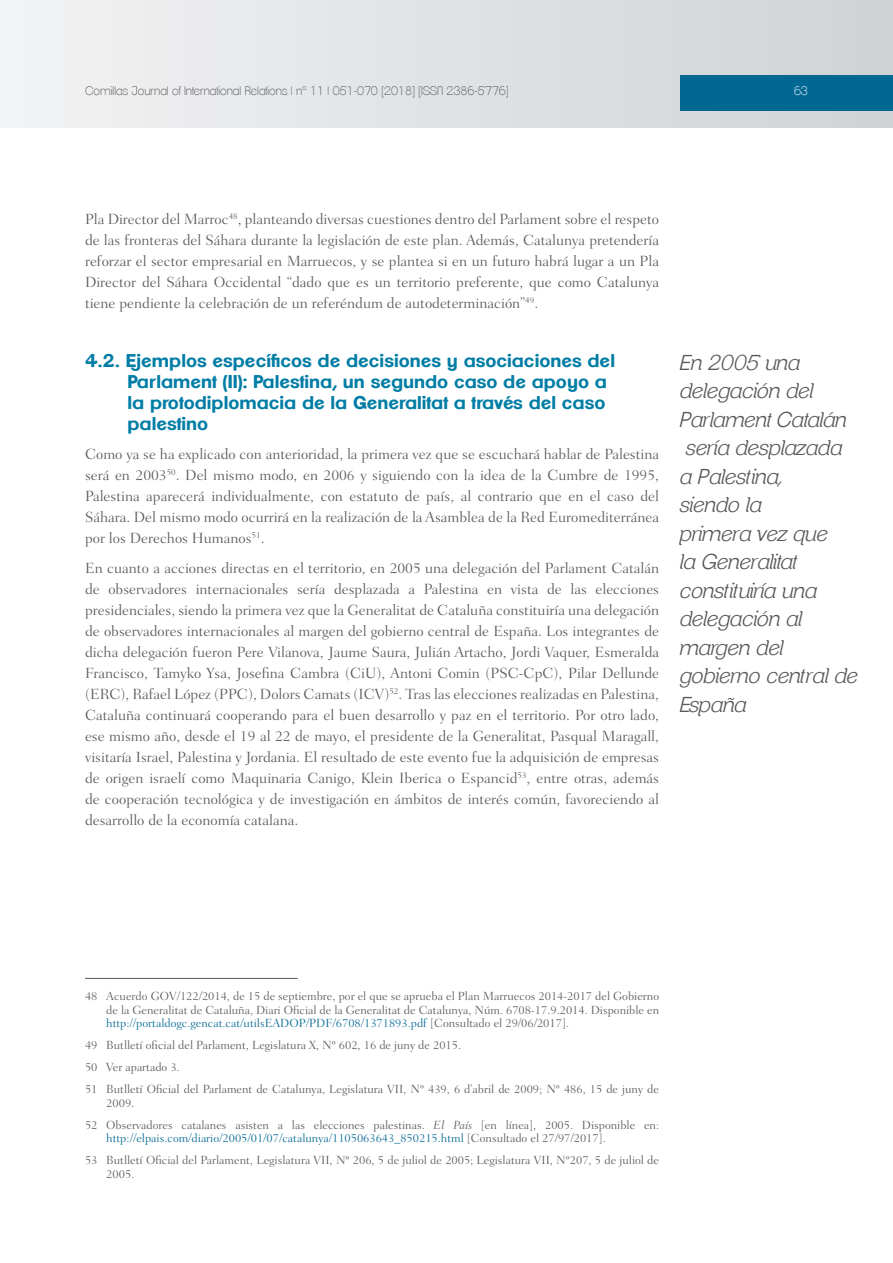
<style>
.page{position:relative;width:893px;height:1263px;background:#fff}
.page>*{position:absolute;margin:0;border:0;box-sizing:border-box;transform-origin:0 0}
.t1{font:italic 300 21px/28.5px "Clemente P Daf";color:#57585a}
.t2{font:700 18px/21px "Clemente P Dam";color:#007da5}
.t3{font:300 15px/21px "Fairfield LH";color:#57585a;text-align:justify}
.t4{font:300 12px/22px "Fairfield LH";color:#57585a}
.t5{font:200 12px "Clemente P Dac";color:#57585a}
.t6{font:200 12px "Clemente P Dac";color:#fff}
.s1{color:#006893}
.s2{font-style:italic}
</style>
<div class="page">
<div style="left:0;top:0;width:893px;height:128px;background:linear-gradient(to right,#f2f3f4,#d0d2d4)"></div>
<div style="left:680px;top:75px;width:213px;height:36px;background:#006893"></div>
<hr style="left:85px;top:978px;width:213px;height:1px;background:#57585a">
<p class="t5" style="left:85px;top:83px;width:425px">Comillas Journal of International Relations | nº 11 | 051-070 [2018] [ISSN 2386-5776]</p>
<p class="t6" style="left:794px;top:83px;width:15px">63</p>
<p class="t3" style="left:85px;top:208px;width:576px">Pla Director del Marroc<sup>48</sup>, planteando diversas cuestiones dentro del Parlament sobre el respeto de las fronteras del Sáhara durante la legislación de este plan. Además, Catalunya pretendería reforzar el sector empresarial en Marruecos, y se plantea si en un futuro habrá lugar a un Pla Director del Sáhara Occidental “dado que es un territorio preferente, que como Catalunya tiene pendiente la celebración de un referéndum de autodeterminación”<sup>49</sup>.</p>
<p class="t2" style="left:128px;top:350px;width:489px;text-indent:-43px">4.2. Ejemplos específicos de decisiones y asociaciones del Parlament (II): Palestina, un segundo caso de apoyo a la protodiplomacia de la Generalitat a través del caso palestino</p>
<p class="t3" style="left:85px;top:444px;width:576px">Como ya se ha explicado con anterioridad, la primera vez que se escuchará hablar de Palestina será en 2003<sup>50</sup>. Del mismo modo, en 2006 y siguiendo con la idea de la Cumbre de 1995, Palestina aparecerá individualmente, con estatuto de país, al contrario que en el caso del Sáhara. Del mismo modo ocurrirá en la realización de la Asamblea de la Red Euromediterránea por los Derechos Humanos<sup>51</sup>.</p>
<p class="t3" style="left:85px;top:557px;width:576px">En cuanto a acciones directas en el territorio, en 2005 una delegación del Parlament Catalán de observadores internacionales sería desplazada a Palestina en vista de las elecciones presidenciales, siendo la primera vez que la Generalitat de Cataluña constituiría una delegación de observadores internacionales al margen del gobierno central de España. Los integrantes de dicha delegación fueron Pere Vilanova, Jaume Saura, Julián Artacho, Jordi Vaquer, Esmeralda Francisco, Tamyko Ysa, Josefina Cambra (CiU), Antoni Comin (PSC-CpC), Pilar Dellunde (ERC), Rafael López (PPC), Dolors Camats (ICV)<sup>52</sup>. Tras las elecciones realizadas en Palestina, Cataluña continuará cooperando para el buen desarrollo y paz en el territorio. Por otro lado, ese mismo año, desde el 19 al 22 de mayo, el presidente de la Generalitat, Pasqual Maragall, visitaría Israel, Palestina y Jordania. El resultado de este evento fue la adquisición de empresas de origen israelí como Maquinaria Canigo, Klein Iberica o Espancid<sup>53</sup>, entre otras, además de cooperación tecnológica y de investigación en ámbitos de interés común, favoreciendo al desarrollo de la economía catalana.</p>
<h1 class="t1" style="left:680px;top:348px;width:180px">En 2005 una delegación del<br>Parlament Catalán sería desplazada<br>a Palestina,<br>siendo la<br>primera vez que<br>la Generalitat constituiría una delegación al margen del gobierno central de<br>España</h1>
<p class="t4" style="left:106px;top:990px;width:554px;line-height:13.5px;text-align:justify;text-indent:-21px">48 Acuerdo GOV/122/2014, de 15 de septiembre, por el que se aprueba el Plan Marruecos 2014-2017 del Gobierno de la Generalitat de Cataluña, Diari Oficial de la Generalitat de Catalunya, Núm. 6708-17.9.2014. Disponible en <span class="s1">http://portaldogc.gencat.cat/utilsEADOP/PDF/6708/1371893.pdf</span> [Consultado el 29/06/2017].</p>
<p class="t4" style="left:85px;top:1034px;width:575px">49 Butlletí oficial del Parlament, Legislatura X, Nº 602, 16 de juny de 2015.<br>50 Ver apartado 3.<br>51 Butlletí Oficial del Parlament de Catalunya, Legislatura VII, Nº 439, 6 d’abril de 2009; Nº 486, 15 de juny de</p>
<p class="t4" style="left:85px;top:1092px;width:576px;text-indent:21px">2009.<br>52 Observadores catalanes asisten a las elecciones palestinas. <span class="s2">El País</span> [en línea], 2005. Disponible en:</p>
<p class="t4" style="left:85px;top:1127px;width:575px;text-indent:21px"><span class="s1">http://elpais.com/diario/2005/01/07/catalunya/1105063643_850215.html</span> [Consultado el 27/97/2017].<br>53 Butlletí Oficial del Parlament, Legislatura VII, Nº 206, 5 de juliol de 2005; Legislatura VII, Nº207, 5 de juliol de</p>
<p class="t4" style="left:106px;top:1163px;width:30px">2005.</p>
</div>
